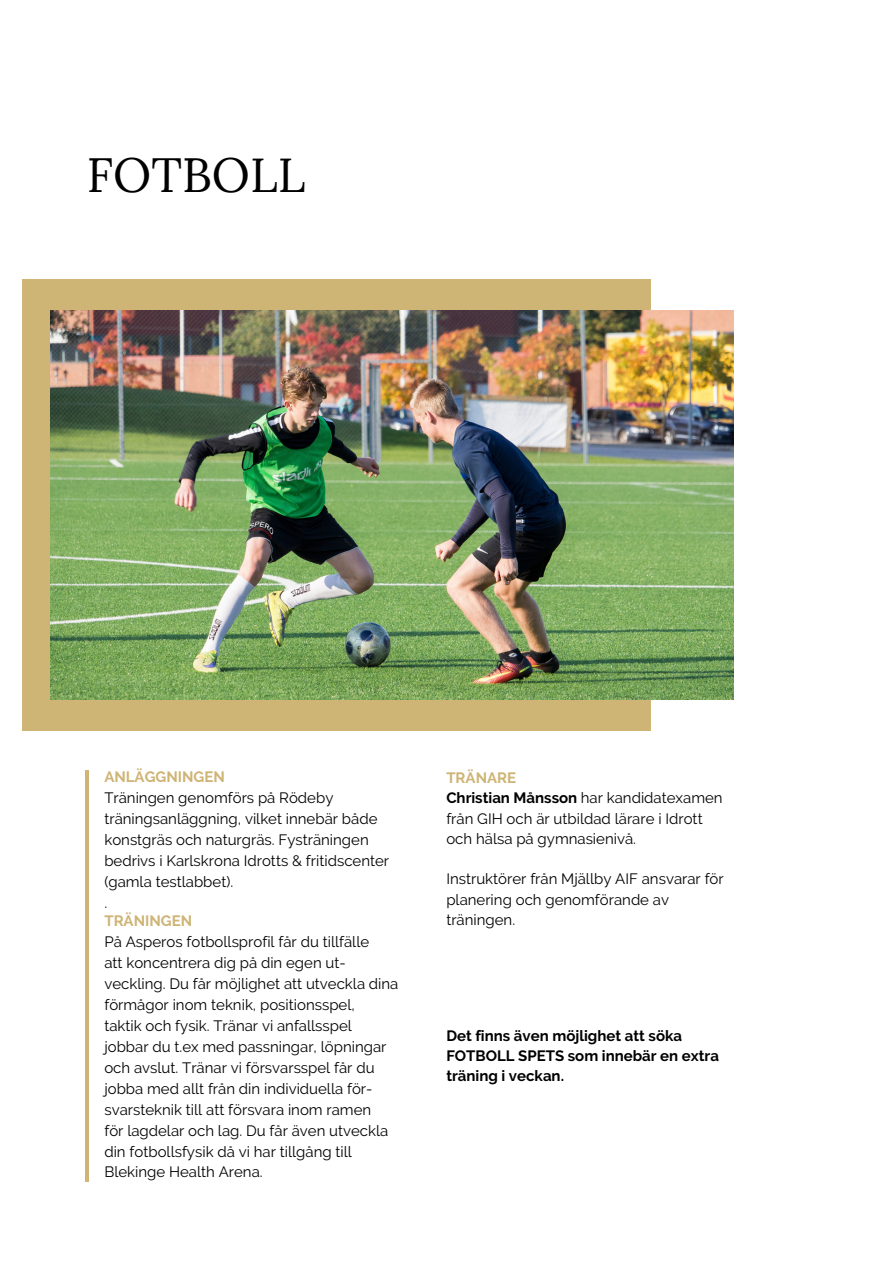
<style>
.page{position:relative;width:893px;height:1264px;background:#fff}
.page>*{position:absolute;margin:0;border:0;box-sizing:border-box;transform-origin:0 0}
.t1{font:48px "Lora";color:#000}
.t2{font:15px/21px "Raleway";color:#000}
.t3{font:700 15px/20.2px "Raleway";color:#000}
.t4{font:700 15px "Raleway";color:#ceb475}
.s1{font-weight:700}
</style>
<div class="page">
<div style="left:22px;top:280px;width:629px;height:451px;background:#ceb475"></div>
<hr style="left:86px;top:770px;width:3px;height:411px;background:#ceb475">
<img style="left:51px;top:310px;width:682px;height:389px">
<p class="t1" style="left:87px;top:143px;width:220px">FOTBOLL</p>
<p class="t4" style="left:104px;top:768px;width:122px">ANLÄGGNINGEN</p>
<p class="t2" style="left:104px;top:787px;width:274px">Träningen genomförs på Rödeby träningsanläggning, vilket innebär både konstgräs och naturgräs. Fysträningen</p>
<p class="t2" style="left:104px;top:850px;width:286px">bedrivs i Karlskrona Idrotts &amp; fritidscenter (gamla testlabbet).</p>
<p class="t2" style="left:104px;top:892px;width:4px">.</p>
<p class="t4" style="left:104px;top:912px;width:89px">TRÄNINGEN</p>
<p class="t2" style="left:104px;top:931px;width:266px">På Asperos fotbollsprofil får du tillfälle</p>
<p class="t2" style="left:104px;top:952px;width:295px">att koncentrera dig på din egen ut&shy;veckling. Du får möjlighet att utveckla dina förmågor inom teknik, positionsspel,</p>
<p class="t2" style="left:104px;top:1015px;width:249px">taktik och fysik. Tränar vi anfallsspel</p>
<p class="t2" style="left:104px;top:1035px;width:283px">jobbar du t.ex med passningar, löpningar och avslut. Tränar vi försvarsspel får du jobba med allt från din individuella för&shy;svarsteknik till att försvara inom ramen</p>
<p class="t2" style="left:104px;top:1119px;width:285px">för lagdelar och lag. Du får även utveckla din fotbollsfysik då vi har tillgång till<br>Blekinge Health Arena.</p>
<p class="t4" style="left:446px;top:769px;width:71px">TRÄNARE</p>
<p class="t2" style="left:446px;top:787px;width:278px"><span class="s1">Christian Månsson</span> har kandidatexamen</p>
<p class="t2" style="left:446px;top:807px;width:258px">från GIH och är utbildad lärare i Idrott</p>
<p class="t2" style="left:446px;top:828px;width:191px">och hälsa på gymnasienivå.</p>
<p class="t2" style="left:446px;top:868px;width:279px;line-height:20.2px">Instruktörer från Mjällby AIF ansvarar för planering och genomförande av träningen.</p>
<p class="t3" style="left:446px;top:1025px;width:274px">Det finns även möjlighet att söka<br>FOTBOLL SPETS som innebär en extra träning i veckan.</p>
</div>
